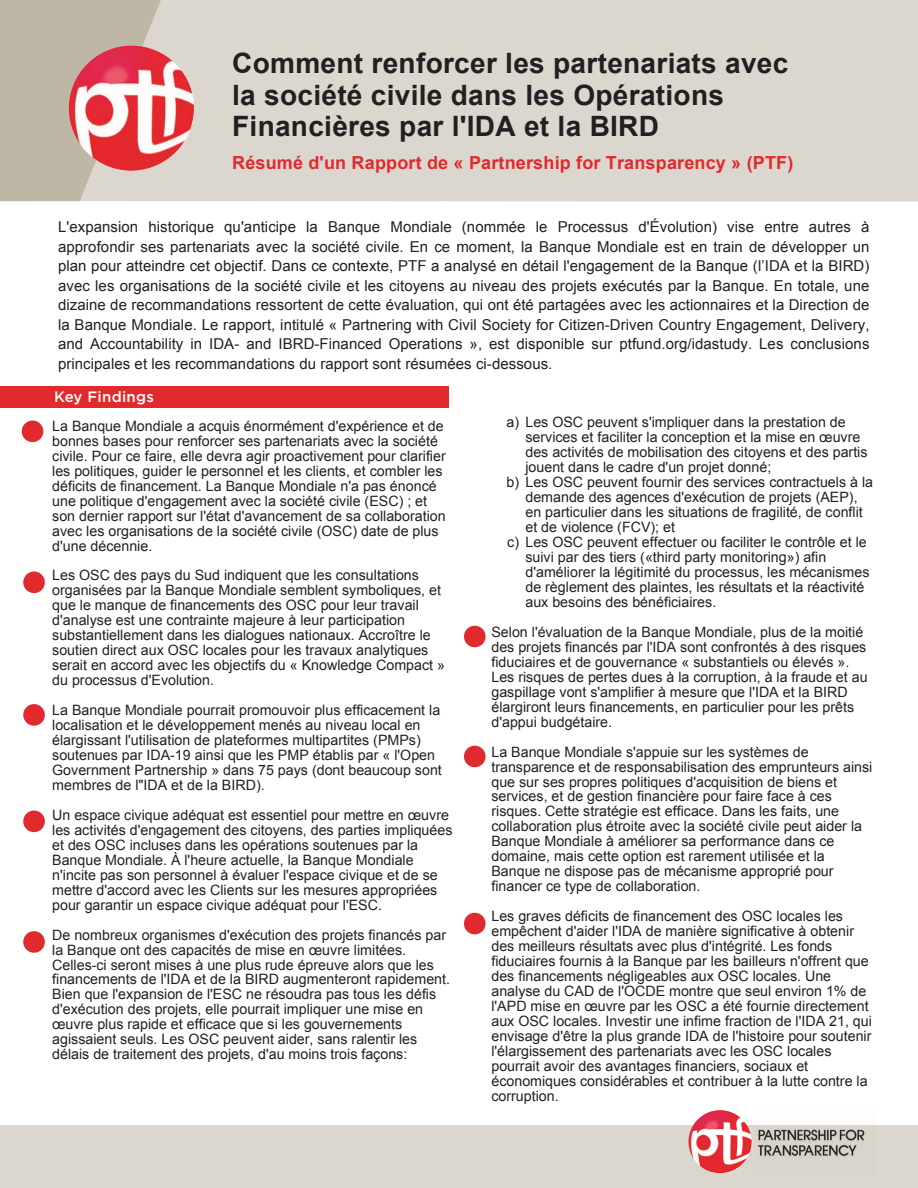
<style>
.page{position:relative;width:918px;height:1188px;background:#fff}
.page>*{position:absolute;margin:0;border:0;box-sizing:border-box;transform-origin:0 0}
.t1{font:700 28.05px/31.5px "Arial";letter-spacing:.01em;color:#231f20}
.t2{font:700 18px "Arial";letter-spacing:.01em;color:#e12a2e}
.txt2{font:15px/19.5px "Arial";letter-spacing:.005em;color:#231f20;text-align:justify}
.ParaStyle02_Leading_18_pts{font:500 15px "Gotham";letter-spacing:.015em;color:#fff}
.t3{font:14.25px/15px "Arial";color:#231f20}
</style>
<div class="page">
<div style="left:0;top:1125px;width:918px;height:63px;background:#dbd7ce"></div>
<div style="left:161px;top:0;width:757px;height:201px;background:#dbd7ce"></div>
<svg style="left:0;top:0;width:161px;height:201px;background:#c1baaa"></svg>
<div style="left:22px;top:421px;width:21px;height:21px;background:#e12a2e;border-radius:50%"></div>
<div style="left:0;top:386px;width:448px;height:22px;background:#e12a2e"></div>
<div style="left:23px;top:704px;width:22px;height:22px;background:#e12a2e;border-radius:50%"></div>
<div style="left:23px;top:571px;width:22px;height:22px;background:#e12a2e;border-radius:50%"></div>
<div style="left:23px;top:931px;width:22px;height:22px;background:#e12a2e;border-radius:50%"></div>
<div style="left:23px;top:811px;width:22px;height:21px;background:#e12a2e;border-radius:50%"></div>
<div style="left:464px;top:626px;width:22px;height:21px;background:#e12a2e;border-radius:50%"></div>
<div style="left:464px;top:913px;width:22px;height:21px;background:#e12a2e;border-radius:50%"></div>
<div style="left:464px;top:746px;width:22px;height:21px;background:#e12a2e;border-radius:50%"></div>
<img style="left:758px;top:1129px;width:107px;height:28px">
<img style="left:688px;top:1110px;width:64px;height:63px;border-radius:32px">
<img style="left:69px;top:46px;width:125px;height:125px;border-radius:63px">
<p class="t1" style="left:232px;top:49px;width:558px">Comment renforcer les partenariats avec la société civile dans les Opérations<br>Financières par l'IDA et la BIRD</p>
<p class="t2" style="left:232px;top:151px;width:563px">Résumé d'un Rapport de « Partnership for Transparency » (PTF)</p>
<p class="txt2" style="left:58px;top:218px;width:813px">L'expansion historique qu'anticipe la Banque Mondiale (nommée le Processus d'Évolution) vise entre autres à approfondir ses partenariats avec la société civile. En ce moment, la Banque Mondiale est en train de développer un plan pour atteindre cet objectif. Dans ce contexte, PTF a analysé en détail l'engagement de la Banque (l’IDA et la BIRD) avec les organisations de la société civile et les citoyens au niveau des projets exécutés par la Banque. En totale, une dizaine de recommandations ressortent de cette évaluation, qui ont été partagées avec les actionnaires et la Direction de la Banque Mondiale. Le rapport, intitulé « Partnering with Civil Society for Citizen-Driven Country Engagement, Delivery, and Accountability in IDA- and IBRD-Financed Operations », est disponible sur ptfund.org/idastudy. Les conclusions principales et les recommandations du rapport sont résumées ci-dessous.</p>
<p class="ParaStyle02_Leading_18_pts" style="left:54px;top:387px;width:101px">Key Findings</p>
<p class="t3" style="left:52px;top:419px;width:395px">La Banque Mondiale a acquis énormément d'expérience et de bonnes bases pour renforcer ses partenariats avec la société civile. Pour ce faire, elle devra agir proactivement pour clarifier les politiques, guider le personnel et les clients, et combler les déficits de financement. La Banque Mondiale n'a pas énoncé une politique d'engagement avec la société civile (ESC) ; et son dernier rapport sur l'état d'avancement de sa collaboration avec les organisations de la société civile (OSC) date de plus d'une décennie.</p>
<p class="t3" style="left:52px;top:568px;width:394px">Les OSC des pays du Sud indiquent que les consultations organisées par la Banque Mondiale semblent symboliques, et que le manque de financements des OSC pour leur travail d'analyse est une contrainte majeure à leur participation substantiellement dans les dialogues nationaux. Accroître le soutien direct aux OSC locales pour les travaux analytiques serait en accord avec les objectifs du « Knowledge Compact » du processus d'Evolution.</p>
<p class="t3" style="left:52px;top:703px;width:391px">La Banque Mondiale pourrait promouvoir plus efficacement la localisation et le développement menés au niveau local en élargissant l'utilisation de plateformes multipartites (PMPs) soutenues par IDA-19 ainsi que les PMP établis par « l'Open Government Partnership » dans 75 pays (dont beaucoup sont membres de l"IDA et de la BIRD).</p>
<p class="t3" style="left:52px;top:808px;width:402px">Un espace civique adéquat est essentiel pour mettre en œuvre les activités d'engagement des citoyens, des parties impliquées et des OSC incluses dans les opérations soutenues par la Banque Mondiale. À l'heure actuelle, la Banque Mondiale n'incite pas son personnel à évaluer l'espace civique et de se mettre d'accord avec les Clients sur les mesures appropriées pour garantir un espace civique adéquat pour l'ESC.</p>
<p class="t3" style="left:52px;top:927px;width:399px">De nombreux organismes d'exécution des projets financés par la Banque ont des capacités de mise en œuvre limitées.<br>Celles-ci seront mises à une plus rude épreuve alors que les financements de l'IDA et de la BIRD augmenteront rapidement.<br>Bien que l'expansion de l'ESC ne résoudra pas tous les défis d'exécution des projets, elle pourrait impliquer une mise en œuvre plus rapide et efficace que si les gouvernements agissaient seuls. Les OSC peuvent aider, sans ralentir les délais de traitement des projets, d'au moins trois façons:</p>
<p class="t3" style="left:506px;top:415px;width:341px">a) Les OSC peuvent s'impliquer dans la prestation de</p>
<p class="t3" style="left:525px;top:430px;width:336px">services et faciliter la conception et la mise en œuvre</p>
<p class="t3" style="left:525px;top:445px;width:344px">des activités de mobilisation des citoyens et des partis</p>
<p class="t3" style="left:525px;top:460px;width:247px">jouent dans le cadre d'un projet donné;</p>
<p class="t3" style="left:506px;top:475px;width:368px">b) Les OSC peuvent fournir des services contractuels à la</p>
<p class="t3" style="left:525px;top:490px;width:334px">demande des agences d'exécution de projets (AEP),</p>
<p class="t3" style="left:525px;top:505px;width:339px">en particulier dans les situations de fragilité, de conflit</p>
<p class="t3" style="left:525px;top:520px;width:151px">et de violence (FCV); et</p>
<p class="t3" style="left:507px;top:535px;width:361px">c) Les OSC peuvent effectuer ou faciliter le contrôle et le</p>
<p class="t3" style="left:525px;top:550px;width:302px">suivi par des tiers («third party monitoring») afin</p>
<p class="t3" style="left:525px;top:565px;width:346px">d'améliorer la légitimité du processus, les mécanismes</p>
<p class="t3" style="left:525px;top:580px;width:340px">de règlement des plaintes, les résultats et la réactivité</p>
<p class="t3" style="left:525px;top:595px;width:192px">aux besoins des bénéficiaires.</p>
<p class="t3" style="left:491px;top:625px;width:378px">Selon l'évaluation de la Banque Mondiale, plus de la moitié des projets financés par l'IDA sont confrontés à des risques fiduciaires et de gouvernance « substantiels ou élevés ».<br>Les risques de pertes dues à la corruption, à la fraude et au gaspillage vont s'amplifier à mesure que l'IDA et la BIRD élargiront leurs financements, en particulier pour les prêts d'appui budgétaire.</p>
<p class="t3" style="left:491px;top:744px;width:382px">La Banque Mondiale s'appuie sur les systèmes de transparence et de responsabilisation des emprunteurs ainsi que sur ses propres politiques d'acquisition de biens et services, et de gestion financière pour faire face à ces risques. Cette stratégie est efficace. Dans les faits, une collaboration plus étroite avec la société civile peut aider la Banque Mondiale à améliorer sa performance dans ce domaine, mais cette option est rarement utilisée et la Banque ne dispose pas de mécanisme approprié pour financer ce type de collaboration.</p>
<p class="t3" style="left:491px;top:909px;width:382px">Les graves déficits de financement des OSC locales les empêchent d'aider l'IDA de manière significative à obtenir des meilleurs résultats avec plus d'intégrité. Les fonds fiduciaires fournis à la Banque par les bailleurs n'offrent que des financements négligeables aux OSC locales. Une analyse du CAD de l'OCDE montre que seul environ 1% de l'APD mise en œuvre par les OSC a été fournie directement aux OSC locales. Investir une infime fraction de l'IDA 21, qui envisage d'être la plus grande IDA de l'histoire pour soutenir l'élargissement des partenariats avec les OSC locales pourrait avoir des avantages financiers, sociaux et économiques considérables et contribuer à la lutte contre la corruption.</p>
</div>
